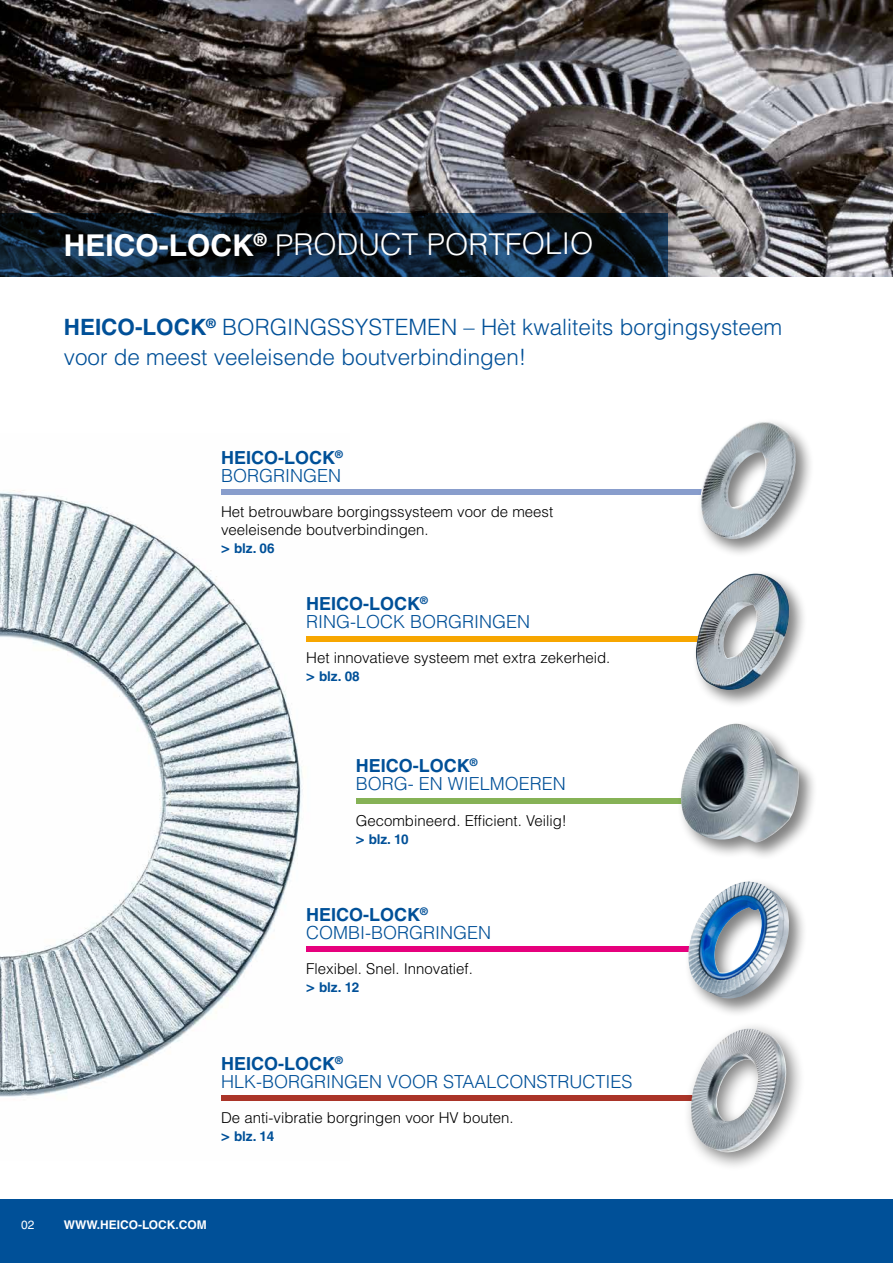
<style>
.page{position:relative;width:893px;height:1263px;background:#fff}
.page>*{position:absolute;margin:0;border:0;box-sizing:border-box;transform-origin:0 0}
.t1{font:300 30px "Helvetica LT Std";letter-spacing:-.005em;color:#fff}
.t2{font:300 22.5px/30px "Helvetica LT Std";color:#005098}
.t3{font:300 18px/18px "Helvetica LT Std";color:#005098}
.t4{font:700 18px/18px "Helvetica LT Std";color:#005098}
.t5{font:300 15px/18px "Helvetica LT Std";color:#000}
.t6{font:700 13.5px "Helvetica LT Std";letter-spacing:-.01em;color:#005098}
.t7{font:700 12px "Helvetica LT Std";color:#fff}
.t8{font:12px "Helvetica LT Std";color:#fff}
.s1{font-weight:700}
.s2{font-weight:300}
.s3{font-size:15px}
</style>
<div class="page">
<img style="left:0;top:490px;width:350px;height:607px">
<div style="left:306px;top:946px;width:383px;height:6px;background:#e6007d"></div>
<img style="left:0;top:0;width:893px;height:276px">
<div style="left:0;top:1199px;width:893px;height:64px;background:#005098"></div>
<svg style="left:0;top:213px;width:668px;height:63px;background:#102335"></svg>
<div style="left:221px;top:489px;width:489px;height:6px;background:#889dcc"></div>
<div style="left:306px;top:636px;width:404px;height:5px;background:#f7a600"></div>
<div style="left:696px;top:417px;width:119px;height:141px;background:#000;opacity:.5"></div>
<img style="left:700px;top:421px;width:96px;height:119px">
<div style="left:692px;top:569px;width:116px;height:140px;background:#000;opacity:.5"></div>
<img style="left:696px;top:573px;width:93px;height:117px">
<div style="left:684px;top:877px;width:124px;height:140px;background:#000;opacity:.5"></div>
<img style="left:688px;top:881px;width:102px;height:123px">
<div style="left:356px;top:798px;width:404px;height:5px;background:#86b256"></div>
<div style="left:221px;top:1095px;width:481px;height:6px;background:#aa3428"></div>
<div style="left:677px;top:720px;width:141px;height:141px;background:#000;opacity:.5"></div>
<img style="left:680px;top:724px;width:119px;height:119px">
<div style="left:683px;top:1021px;width:123px;height:151px;background:#000;opacity:.5"></div>
<img style="left:690px;top:1033px;width:64px;height:119px">
<h1 class="t1" style="left:64px;top:225px;width:531px"><span class="s1">HEICO-LOCK</span><sup>®</sup> PRODUCT PORTFOLIO</h1>
<h2 class="t2" style="left:64px;top:312px;width:720px"><span class="s1">HEICO-LOCK</span><sup>®</sup> BORGINGSSYSTEMEN – Hèt kwaliteits borgingsysteem voor de meest veeleisende boutverbindingen!</h2>
<p class="t4" style="left:221px;top:448px;width:123px">HEICO-LOCK<sup>®<br></sup><span class="s2">BORGRINGEN</span></p>
<p class="t5" style="left:221px;top:502px;width:334px">Het betrouwbare borgingssysteem voor de meest veeleisende boutverbindingen.</p>
<p class="t6" style="left:221px;top:540px;width:55px"><span class="s3">&gt;</span> blz. 06</p>
<p class="t3" style="left:306px;top:595px;width:226px"><span class="s1">HEICO-LOCK</span><sup>®<br></sup>RING-LOCK BORGRINGEN</p>
<p class="t5" style="left:306px;top:649px;width:306px">Het innovatieve systeem met extra zekerheid.</p>
<p class="t6" style="left:306px;top:668px;width:55px"><span class="s3">&gt;</span> blz. 08</p>
<p class="t3" style="left:356px;top:757px;width:212px"><span class="s1">HEICO-LOCK</span><sup>®<br></sup>BORG- EN WIELMOEREN</p>
<p class="t5" style="left:356px;top:811px;width:213px">Gecombineerd. Efficient. Veilig!</p>
<p class="t6" style="left:356px;top:830px;width:54px"><span class="s3">&gt;</span> blz. 10</p>
<p class="t3" style="left:306px;top:905px;width:187px"><span class="s1">HEICO-LOCK</span><sup>®<br></sup>COMBI-BORGRINGEN</p>
<p class="t5" style="left:306px;top:959px;width:168px">Flexibel. Snel. Innovatief.</p>
<p class="t6" style="left:306px;top:979px;width:55px"><span class="s3">&gt;</span> blz. 12</p>
<p class="t3" style="left:221px;top:1054px;width:413px"><span class="s1">HEICO-LOCK</span><sup>®<br></sup>HLK-BORGRINGEN VOOR STAALCONSTRUCTIES</p>
<p class="t5" style="left:221px;top:1108px;width:294px">De anti-vibratie borgringen voor HV bouten.</p>
<p class="t6" style="left:221px;top:1128px;width:55px"><span class="s3">&gt;</span> blz. 14</p>
<p class="t8" style="left:21px;top:1218px;width:15px">02</p>
<p class="t7" style="left:64px;top:1217px;width:145px">WWW.HEICO-LOCK.COM</p>
</div>
